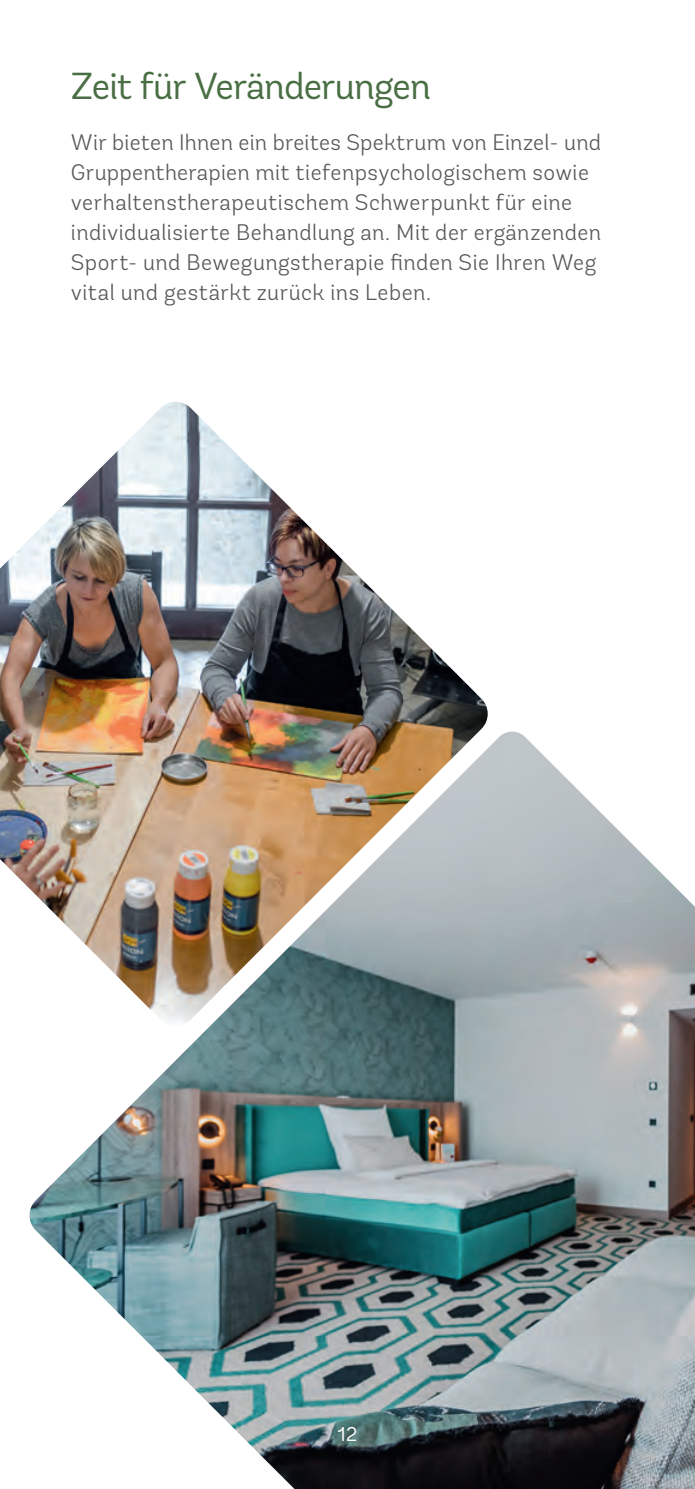
<style>
.page{position:relative;width:695px;height:1489px;background:#fff}
.page>*{position:absolute;margin:0;border:0;box-sizing:border-box;transform-origin:0 0}
.t1{font:37.5px "Andes Rounded";letter-spacing:-.025em;color:#4a6e44}
.t2{font:300 22.5px/30px "Andes Rounded";letter-spacing:.02em;color:#57585a}
.t3{font:20px "Andes Rounded";color:#fff}
</style>
<div class="page">
<img style="left:0;top:402px;width:488px;height:484px">
<img style="left:27px;top:731px;width:667px;height:757px">
<h1 class="t1" style="left:71px;top:63px;width:361px">Zeit für Veränderungen</h1>
<p class="t2" style="left:71px;top:127px;width:531px">Wir bieten Ihnen ein breites Spektrum von Einzel- und Gruppentherapien mit tiefenpsychologischem sowie verhaltenstherapeutischem Schwerpunkt für eine individualisierte Behandlung an. Mit der ergänzenden Sport- und Bewegungstherapie finden Sie Ihren Weg vital und gestärkt zurück ins Leben.</p>
<p class="t3" style="left:337px;top:1421px;width:22px">12</p>
</div>
